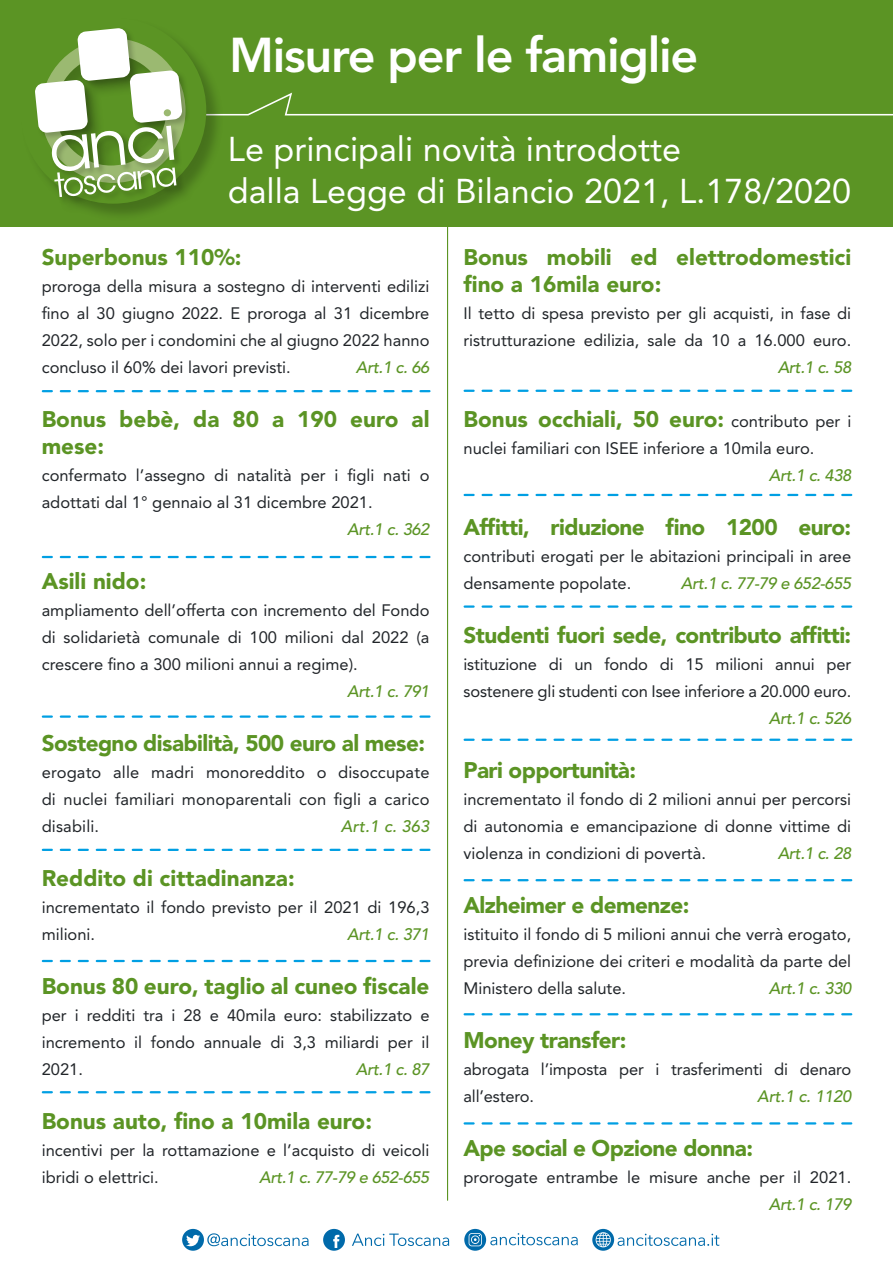
<style>
.page{position:relative;width:893px;height:1263px;background:#fff}
.page>*{position:absolute;margin:0;border:0;box-sizing:border-box;transform-origin:0 0}
.t1{font:800 48.45px "Avenir LT Std";letter-spacing:-.025em;color:#fff}
.t2{font:34.2px/41.8px "Avenir LT Std";color:#fff}
.t3{font:900 22.5px/27px "Avenir LT Std";color:#5b9424}
.t4{font:900 22.5px "Avenir LT Std";letter-spacing:-.025em;color:#5b9424}
.t5{font:16.5px/27px "Avenir LT Std";color:#212529}
.t6{font:italic 500 16.5px "Avenir LT Std";letter-spacing:-.025em;color:#5b9424}
.s1{font-weight:400;font-size:16.5px;color:#212529}
</style>
<div class="page">
<div style="left:0;top:0;width:893px;height:226px;background:#5b9424"></div>
<div style="left:20px;top:18px;width:204px;height:204px;background:#000;opacity:.23"></div>
<svg style="left:20px;top:18px;width:873px;height:186px"></svg>
<div style="left:164px;top:109px;width:7px;height:7px;background:#9bb971;border-radius:50%"></div>
<svg style="left:43px;top:390px;width:386px;height:2px"></svg>
<svg style="left:43px;top:715px;width:386px;height:3px"></svg>
<svg style="left:43px;top:849px;width:386px;height:2px"></svg>
<svg style="left:43px;top:960px;width:386px;height:2px"></svg>
<svg style="left:43px;top:1091px;width:386px;height:2px"></svg>
<svg style="left:465px;top:1122px;width:386px;height:2px"></svg>
<svg style="left:465px;top:1013px;width:386px;height:2px"></svg>
<svg style="left:465px;top:879px;width:386px;height:2px"></svg>
<svg style="left:465px;top:739px;width:386px;height:2px"></svg>
<svg style="left:465px;top:605px;width:386px;height:3px"></svg>
<svg style="left:465px;top:494px;width:386px;height:2px"></svg>
<svg style="left:465px;top:390px;width:386px;height:2px"></svg>
<svg style="left:43px;top:556px;width:386px;height:2px"></svg>
<svg style="left:592px;top:1229px;width:22px;height:22px"></svg>
<div style="left:182px;top:1229px;width:22px;height:22px;background:#006aaa;border-radius:50%"></div>
<svg style="left:186px;top:1235px;width:14px;height:11px"></svg>
<svg style="left:207px;top:1233px;width:102px;height:13px"></svg>
<div style="left:323px;top:1229px;width:22px;height:22px;background:#006aaa;border-radius:50%"></div>
<svg style="left:333px;top:1235px;width:6px;height:13px"></svg>
<svg style="left:352px;top:1233px;width:97px;height:13px"></svg>
<svg style="left:618px;top:1234px;width:101px;height:12px"></svg>
<svg style="left:490px;top:1233px;width:88px;height:12px"></svg>
<svg style="left:464px;top:1229px;width:22px;height:22px"></svg>
<svg style="left:469px;top:1233px;width:13px;height:13px"></svg>
<svg style="left:596px;top:1232px;width:15px;height:15px"></svg>
<hr style="left:447px;top:219px;width:1px;height:981px;background:#5b9424">
<h1 class="t1" style="left:229px;top:27px;width:471px">Misure per le famiglie</h1>
<h2 class="t2" style="left:228px;top:129px;width:625px">Le principali novità introdotte<br>dalla Legge di Bilancio 2021, L.178/2020</h2>
<h3 class="t3" style="left:42px;top:243px;width:201px">Superbonus 110%:</h3>
<p class="t5" style="left:42px;top:273px;width:389px;text-align:justify">proroga della misura a sostegno di interventi edilizi fino al 30 giugno 2022. E proroga al 31 dicembre 2022, solo per i condomini che al giugno 2022 hanno concluso il 60% dei lavori previsti.</p>
<p class="t6" style="left:356px;top:357px;width:75px">Art.1 c. 66</p>
<h3 class="t3" style="left:42px;top:405px;width:389px">Bonus bebè, da 80 a 190 euro al mese:</h3>
<p class="t5" style="left:42px;top:462px;width:389px">confermato l’assegno di natalità per i figli nati o adottati dal 1° gennaio al 31 dicembre 2021.</p>
<p class="t6" style="left:347px;top:519px;width:84px">Art.1 c. 362</p>
<h3 class="t3" style="left:42px;top:567px;width:106px">Asili nido:</h3>
<p class="t5" style="left:42px;top:597px;width:389px;text-align:justify">ampliamento dell’offerta con incremento del Fondo di solidarietà comunale di 100 milioni dal 2022 (a crescere fino a 300 milioni annui a regime).</p>
<p class="t6" style="left:347px;top:681px;width:84px">Art.1 c. 791</p>
<h3 class="t4" style="left:42px;top:729px;width:385px">Sostegno disabilità, 500 euro al mese:</h3>
<p class="t5" style="left:42px;top:759px;width:389px;text-align:justify">erogato alle madri monoreddito o disoccupate di nuclei familiari monoparentali con figli a carico disabili.</p>
<p class="t6" style="left:341px;top:816px;width:90px">Art.1 c. 363</p>
<h3 class="t3" style="left:42px;top:864px;width:254px">Reddito di cittadinanza:</h3>
<p class="t5" style="left:42px;top:894px;width:389px">incrementato il fondo previsto per il 2021 di 196,3 milioni.</p>
<p class="t6" style="left:347px;top:925px;width:84px">Art.1 c. 371</p>
<h3 class="t3" style="left:42px;top:972px;width:389px">Bonus 80 euro, taglio al cuneo fiscale</h3>
<p class="t5" style="left:42px;top:1002px;width:389px;text-align:justify">per i redditi tra i 28 e 40mila euro: stabilizzato e incremento il fondo annuale di 3,3 miliardi per il 2021.</p>
<p class="t6" style="left:356px;top:1059px;width:75px">Art.1 c. 87</p>
<h3 class="t3" style="left:42px;top:1107px;width:332px">Bonus auto, fino a 10mila euro:</h3>
<p class="t5" style="left:42px;top:1137px;width:389px">incentivi per la rottamazione e l’acquisto di veicoli ibridi o elettrici.</p>
<p class="t6" style="left:259px;top:1168px;width:172px">Art.1 c. 77-79 e 652-655</p>
<h3 class="t3" style="left:463px;top:243px;width:389px">Bonus mobili ed elettrodomestici fino a 16mila euro:</h3>
<p class="t5" style="left:463px;top:300px;width:389px">Il tetto di spesa previsto per gli acquisti, in fase di ristrutturazione edilizia, sale da 10 a 16.000 euro.</p>
<p class="t6" style="left:778px;top:357px;width:75px">Art.1 c. 58</p>
<h3 class="t3" style="left:463px;top:405px;width:389px">Bonus occhiali, 50 euro: <span class="s1">contributo per i</span></h3>
<p class="t5" style="left:463px;top:435px;width:352px">nuclei familiari con ISEE inferiore a 10mila euro.</p>
<p class="t6" style="left:769px;top:465px;width:84px">Art.1 c. 438</p>
<h3 class="t4" style="left:463px;top:513px;width:389px">Affitti, riduzione fino 1200 euro:</h3>
<p class="t5" style="left:463px;top:543px;width:389px">contributi erogati per le abitazioni principali in aree densamente popolate.</p>
<p class="t6" style="left:681px;top:574px;width:172px">Art.1 c. 77-79 e 652-655</p>
<h3 class="t4" style="left:463px;top:621px;width:389px">Studenti fuori sede, contributo affitti:</h3>
<p class="t5" style="left:463px;top:651px;width:389px">istituzione di un fondo di 15 milioni annui per sostenere gli studenti con Isee inferiore a 20.000 euro.</p>
<p class="t6" style="left:769px;top:708px;width:84px">Art.1 c. 526</p>
<h3 class="t4" style="left:463px;top:756px;width:174px">Pari opportunità:</h3>
<p class="t5" style="left:463px;top:786px;width:389px;text-align:justify">incrementato il fondo di 2 milioni annui per percorsi di autonomia e emancipazione di donne vittime di violenza in condizioni di povertà.</p>
<p class="t6" style="left:778px;top:843px;width:75px">Art.1 c. 28</p>
<h3 class="t4" style="left:463px;top:891px;width:227px">Alzheimer e demenze:</h3>
<p class="t5" style="left:463px;top:921px;width:389px;text-align:justify">istituito il fondo di 5 milioni annui che verrà erogato, previa definizione dei criteri e modalità da parte del Ministero della salute.</p>
<p class="t6" style="left:769px;top:978px;width:84px">Art.1 c. 330</p>
<h3 class="t4" style="left:463px;top:1026px;width:164px">Money transfer:</h3>
<p class="t5" style="left:463px;top:1056px;width:389px">abrogata l’imposta per i trasferimenti di denaro all’estero.</p>
<p class="t6" style="left:757px;top:1087px;width:96px">Art.1 c. 1120</p>
<h3 class="t4" style="left:463px;top:1134px;width:291px">Ape social e Opzione donna:</h3>
<p class="t5" style="left:463px;top:1164px;width:389px">prorogate entrambe le misure anche per il 2021.</p>
<p class="t6" style="left:769px;top:1195px;width:84px">Art.1 c. 179</p>
</div>
